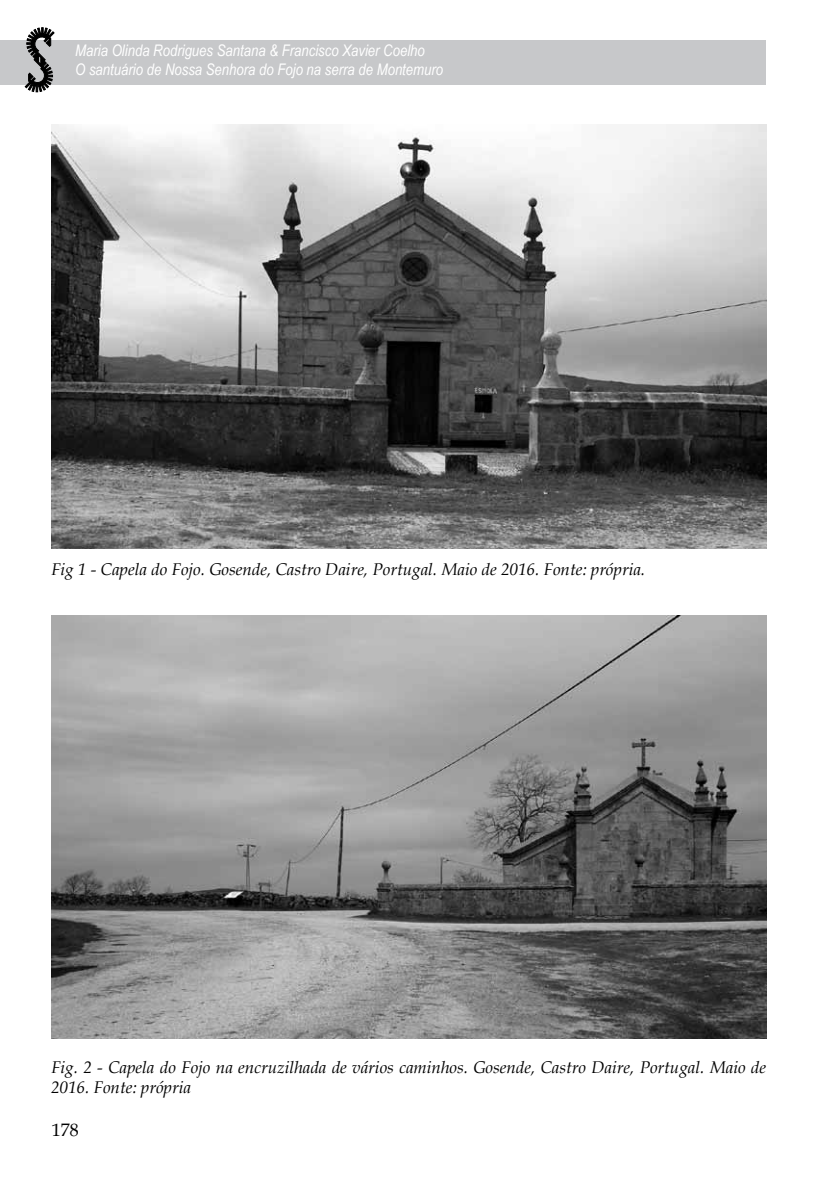
<style>
.page{position:relative;width:840px;height:1191px;background:#fff}
.page>*{position:absolute;margin:0;border:0;box-sizing:border-box;transform-origin:0 0}
.t1{font:18px "Book Antiqua";color:#000}
.t2{font:italic 17px/20.4px "Book Antiqua";color:#000}
.t3{font:italic 16px/19.2px "Arial Narrow";color:#fff}
</style>
<div class="page">
<div style="left:0;top:40px;width:765px;height:45px;background:#c7c8ca"></div>
<svg style="left:25px;top:27px;width:30px;height:65px"></svg>
<img style="left:51px;top:125px;width:714px;height:423px">
<img style="left:51px;top:615px;width:714px;height:423px">
<p class="t3" style="left:75px;top:41px;width:369px">Maria Olinda Rodrigues Santana &amp; Francisco Xavier Coelho<br>O santuário de Nossa Senhora do Fojo na serra de Montemuro</p>
<p class="t2" style="left:51px;top:558px;width:595px">Fig 1 - Capela do Fojo. Gosende, Castro Daire, Portugal. Maio de 2016. Fonte: própria.</p>
<p class="t2" style="left:51px;top:1056px;width:716px">Fig. 2 - Capela do Fojo na encruzilhada de vários caminhos. Gosende, Castro Daire, Portugal. Maio de<br>2016. Fonte: própria</p>
<p class="t1" style="left:52px;top:1117px;width:28px">178</p>
</div>
